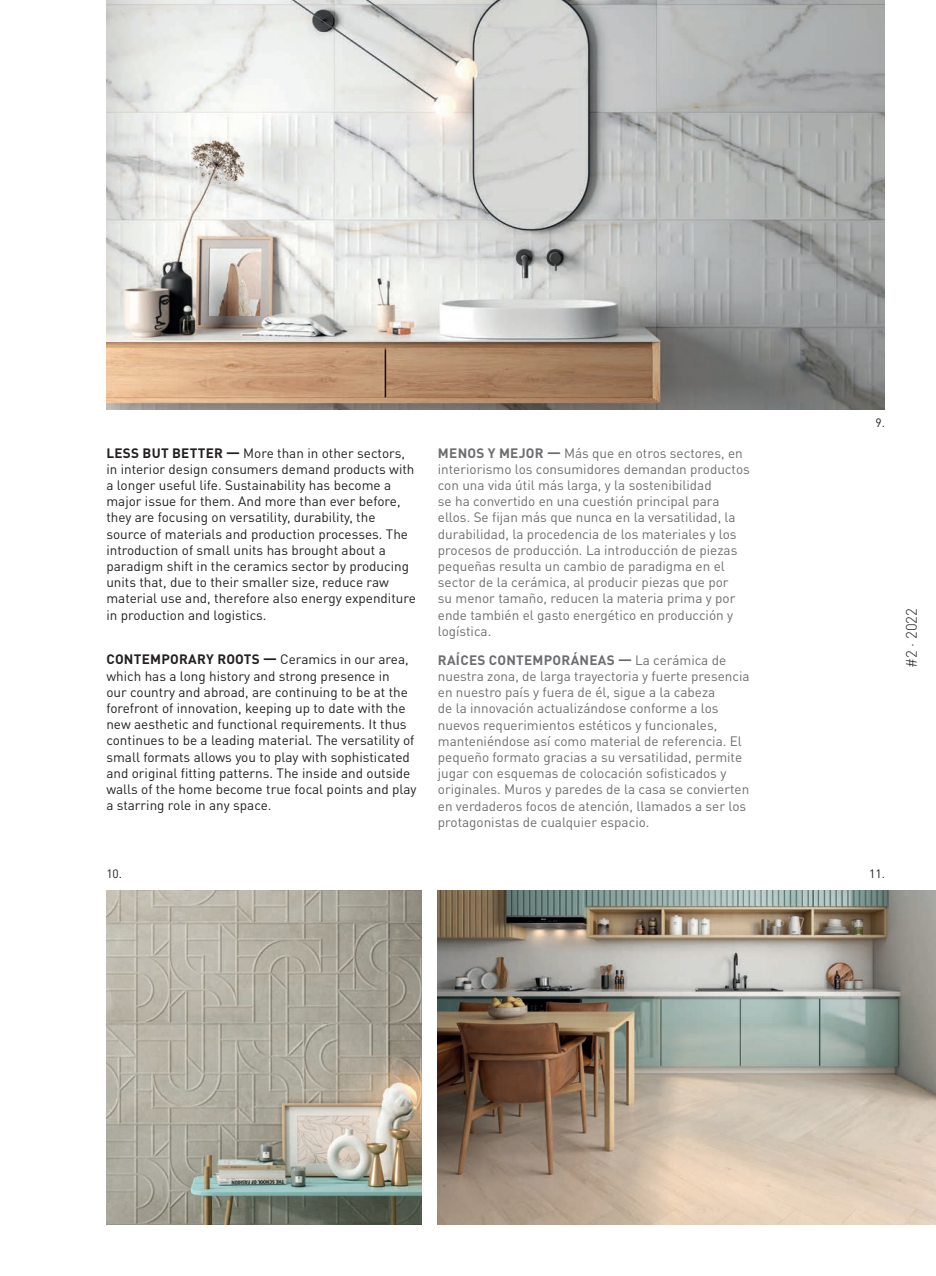
<style>
.page{position:relative;width:936px;height:1276px;background:#fff}
.page>*{position:absolute;margin:0;border:0;box-sizing:border-box;transform-origin:0 0}
.t1{font:300 15px "DIN Pro";color:#231f20}
.P1_8pt{font:13.5px/16.2px "DIN Pro";color:#6c6d70}
.P1_8pt-2{font:13.5px/16.2px "DIN Pro";color:#231f20}
.P1_8pt-3{font:12px "DIN Pro";color:#231f20}
.s1{font-weight:700}
</style>
<div class="page">
<img style="left:438px;top:890px;width:497px;height:335px">
<img style="left:106px;top:0;width:778px;height:409px">
<img style="left:106px;top:890px;width:315px;height:335px">
<p class="P1_8pt-2" style="left:106px;top:443px;width:311px"><span class="s1">LESS BUT BETTER —</span> More than in other sectors, in interior design consumers demand products with a longer useful life. Sustainability has become a major issue for them. And more than ever before, they are focusing on versatility, durability, the source of materials and production processes. The introduction of small units has brought about a paradigm shift in the ceramics sector by producing units that, due to their smaller size, reduce raw material use and, therefore also energy expenditure in production and logistics.</p>
<p class="P1_8pt-2" style="left:106px;top:650px;width:311px"><span class="s1">CONTEMPORARY ROOTS —</span> Ceramics in our area, which has a long history and strong presence in<br>our country and abroad, are continuing to be at the forefront of innovation, keeping up to date with the new aesthetic and functional requirements. It thus continues to be a leading material. The versatility of small formats allows you to play with sophisticated and original fitting patterns. The inside and outside walls of the home become true focal points and play a starring role in any space.</p>
<p class="P1_8pt" style="left:438px;top:443px;width:313px"><span class="s1">MENOS Y MEJOR —</span> Más que en otros sectores, en interiorismo los consumidores demandan productos con una vida útil más larga, y la sostenibilidad<br>se ha convertido en una cuestión principal para ellos. Se fijan más que nunca en la versatilidad, la durabilidad, la procedencia de los materiales y los procesos de producción. La introducción de piezas pequeñas resulta un cambio de paradigma en el sector de la cerámica, al producir piezas que por<br>su menor tamaño, reducen la materia prima y por ende también el gasto energético en producción y logística.</p>
<p class="P1_8pt" style="left:438px;top:650px;width:313px"><span class="s1">RAÍCES CONTEMPORÁNEAS —</span> La cerámica de nuestra zona, de larga trayectoria y fuerte presencia en nuestro país y fuera de él, sigue a la cabeza<br>de la innovación actualizándose conforme a los nuevos requerimientos estéticos y funcionales, manteniéndose así como material de referencia. El pequeño formato gracias a su versatilidad, permite jugar con esquemas de colocación sofisticados y originales. Muros y paredes de la casa se convierten en verdaderos focos de atención, llamados a ser los protagonistas de cualquier espacio.</p>
<p class="P1_8pt-3" style="left:875px;top:413px;width:11px">9.</p>
<p class="P1_8pt-3" style="left:106px;top:864px;width:17px">10.</p>
<p class="P1_8pt-3" style="left:869px;top:864px;width:17px">11.</p>
<p class="t1" style="left:899px;top:668px;width:61px;rotate:-90deg">#2 · 2022</p>
</div>
